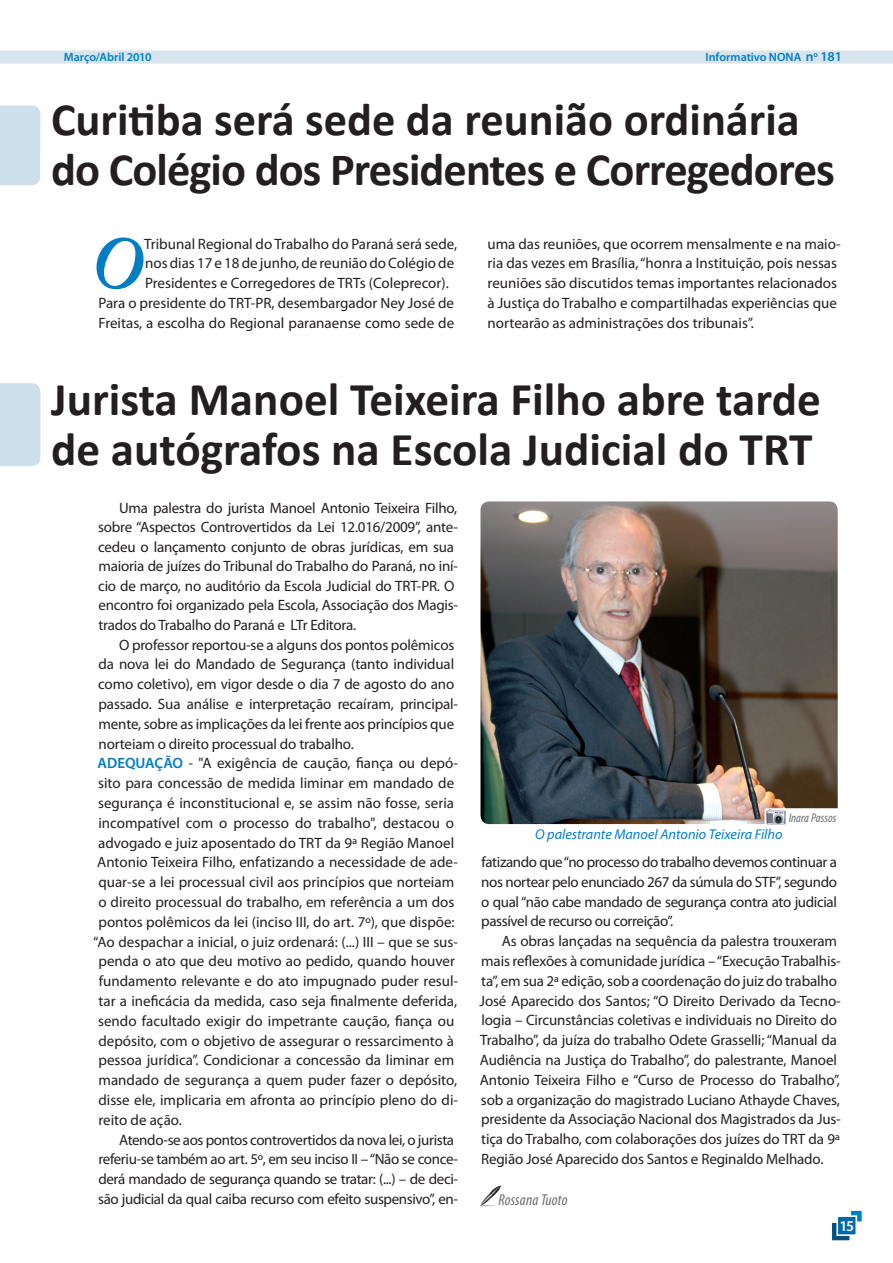
<style>
.page{position:relative;width:893px;height:1263px;background:#fff}
.page>*{position:absolute;margin:0;border:0;box-sizing:border-box;transform-origin:0 0}
.t1{font:italic 600 73.8px "Adobe Caslon Pro";color:#007ec5}
.t2{font:700 47.25px/49.5px "Calibri";color:#231f20}
.t3{font:700 46.5px/49.5px "Calibri";letter-spacing:-.02em;color:#231f20}
.t4{font:italic condensed 15.75px "Myriad Pro";letter-spacing:.01em;color:#6c6d70}
.t5{font:15px/19.8px "Myriad Pro";letter-spacing:-.01em;color:#231f20}
.t6{font:600 15px "Myriad Pro";color:#fff}
.t7{font:italic 14.25px "Myriad Pro";color:#007ec5}
.t8{font:600 13.5px "Myriad Pro";color:#007ec5}
.t9{font:italic condensed 12.75px "Myriad Pro";letter-spacing:.005em;color:#6c6d70}
.t10{font:600 12px "Myriad Pro";color:#007ec5}
.s1{font-size:13.5px}
.s2{font-size:47.25px}
.s3{font-weight:600;color:#007ec5}
</style>
<div class="page">
<svg style="left:0;top:50px;width:893px;height:14px;background:#dae5ed"></svg>
<div style="left:830px;top:1221px;width:21px;height:21px;background:#005285;border:2px solid #fff"></div>
<div style="left:850px;top:1210px;width:13px;height:12px;background:#007ec5;border:1px solid #fff"></div>
<div style="left:836px;top:1215px;width:21px;height:21px;background:#0068a5;border:2px solid #fff"></div>
<div style="left:0;top:383px;width:40px;height:83px;background:#cddfea"></div>
<img style="left:480px;top:1185px;width:22px;height:21px">
<img style="left:480px;top:501px;width:358px;height:323px">
<div style="left:0;top:105px;width:40px;height:80px;background:#cddfea"></div>
<div style="left:765px;top:808px;width:74px;height:18px;background:#fff;border-radius:2px"></div>
<img style="left:766px;top:810px;width:20px;height:14px">
<p class="t10" style="left:64px;top:50px;width:89px">Março/Abril 2010</p>
<p class="t8" style="left:820px;top:48px;width:23px">181</p>
<p class="t10" style="left:706px;top:49px;width:114px">Informativo NONA <span class="s1">n</span><sup>o</sup></p>
<h3 class="t3" style="left:51px;top:93px;width:785px">Curitiba será sede da reunião ordinária do Colégio dos Presidentes e Corregedo<span class="s2">res</span></h3>
<h1 class="t1" style="left:91px;top:219px;width:55px">O</h1>
<p class="t5" style="left:144px;top:233px;width:315px">Tribunal Regional do Trabalho do Paraná será sede,</p>
<p class="t5" style="left:145px;top:253px;width:311px">nos dias 17 e 18 de junho, de reunião do Colégio de</p>
<p class="t5" style="left:145px;top:273px;width:305px">Presidentes e Corregedores de TRTs (Coleprecor).</p>
<p class="t5" style="left:98px;top:293px;width:357px">Para o presidente do TRT-PR, desembargador Ney José de</p>
<p class="t5" style="left:98px;top:313px;width:357px">Freitas, a escolha do Regional paranaense como sede de</p>
<p class="t5" style="left:487px;top:233px;width:355px">uma das reuniões, que ocorrem mensalmente e na maio&shy;ria das vezes em Brasília, “honra a Instituição, pois nessas reuniões são discutidos temas importantes relacionados à Justiça do Trabalho e compartilhadas experiências que nortearão as administrações dos tribunais”.</p>
<h2 class="t2" style="left:51px;top:373px;width:771px">Jurista Manoel Teixeira Filho abre tarde de autógrafos na Escola Judicial do TRT</h2>
<p class="t5" style="left:98px;top:498px;width:362px;text-indent:21px">Uma palestra do jurista Manoel Antonio Teixeira Filho, sobre “Aspectos Controvertidos da Lei 12.016/2009”, ante&shy;cedeu o lançamento conjunto de obras jurídicas, em sua maioria de juízes do Tribunal do Trabalho do Paraná, no iní&shy;cio de março, no auditório da Escola Judicial do TRT-PR. O encontro foi organizado pela Escola, Associação dos Magis&shy;trados do Trabalho do Paraná e LTr Editora.</p>
<p class="t5" style="left:119px;top:634px;width:337px">O professor reportou-se a alguns dos pontos polêmicos</p>
<p class="t5" style="left:98px;top:654px;width:357px">da nova lei do Mandado de Segurança (tanto individual</p>
<p class="t5" style="left:98px;top:674px;width:358px">como coletivo), em vigor desde o dia 7 de agosto do ano</p>
<p class="t5" style="left:99px;top:694px;width:361px">passado. Sua análise e interpretação recaíram, principal-</p>
<p class="t5" style="left:99px;top:713px;width:357px">mente, sobre as implicações da lei frente aos princípios que</p>
<p class="t5" style="left:99px;top:733px;width:257px">norteiam o direito processual do trabalho.</p>
<p class="t5" style="left:98px;top:753px;width:362px"><span class="s3">ADEQUAÇÃO</span> - "A exigência de caução, fiança ou depó-</p>
<p class="t5" style="left:98px;top:773px;width:358px">sito para concessão de medida liminar em mandado de</p>
<p class="t5" style="left:98px;top:793px;width:357px">segurança é inconstitucional e, se assim não fosse, seria</p>
<p class="t5" style="left:98px;top:812px;width:357px">incompatível com o processo do trabalho", destacou o</p>
<p class="t5" style="left:98px;top:832px;width:357px">advogado e juiz aposentado do TRT da 9ª Região Manoel</p>
<p class="t5" style="left:97px;top:852px;width:362px">Antonio Teixeira Filho, enfatizando a necessidade de ade-</p>
<p class="t5" style="left:98px;top:872px;width:357px">quar-se a lei processual civil aos princípios que norteiam</p>
<p class="t5" style="left:98px;top:892px;width:358px">o direito processual do trabalho, em referência a um dos</p>
<p class="t5" style="left:99px;top:911px;width:358px">pontos polêmicos da lei (inciso III, do art. 7º), que dispõe:</p>
<p class="t5" style="left:93px;top:931px;width:366px">“Ao despachar a inicial, o juiz ordenará: (...) III – que se sus-</p>
<p class="t5" style="left:99px;top:951px;width:358px">penda o ato que deu motivo ao pedido, quando houver</p>
<p class="t5" style="left:99px;top:971px;width:361px">fundamento relevante e do ato impugnado puder resul-</p>
<p class="t5" style="left:98px;top:991px;width:360px">tar a ineficácia da medida, caso seja finalmente deferida,</p>
<p class="t5" style="left:98px;top:1010px;width:358px">sendo facultado exigir do impetrante caução, fiança ou</p>
<p class="t5" style="left:98px;top:1030px;width:357px">depósito, com o objetivo de assegurar o ressarcimento à</p>
<p class="t5" style="left:99px;top:1050px;width:357px">pessoa jurídica”. Condicionar a concessão da liminar em</p>
<p class="t5" style="left:99px;top:1070px;width:360px">mandado de segurança a quem puder fazer o depósito,</p>
<p class="t5" style="left:98px;top:1090px;width:361px">disse ele, implicaria em afronta ao princípio pleno do di-</p>
<p class="t5" style="left:99px;top:1109px;width:85px">reito de ação.</p>
<p class="t5" style="left:119px;top:1129px;width:337px">Atendo-se aos pontos controvertidos da nova lei, o jurista</p>
<p class="t5" style="left:99px;top:1149px;width:361px">referiu-se também ao art. 5º, em seu inciso II – “Não se conce-</p>
<p class="t5" style="left:98px;top:1169px;width:361px">derá mandado de segurança quando se tratar: (...) – de deci-</p>
<p class="t5" style="left:98px;top:1189px;width:362px">são judicial da qual caiba recurso com efeito suspensivo”, en-</p>
<p class="t9" style="left:789px;top:810px;width:49px">Inara Passos</p>
<p class="t7" style="left:535px;top:826px;width:249px">O palestrante Manoel Antonio Teixeira Filho</p>
<p class="t5" style="left:481px;top:852px;width:357px;text-align:justify">fatizando que “no processo do trabalho devemos continuar a nos nortear pelo enunciado 267 da súmula do STF”, segundo o qual “não cabe mandado de segurança contra ato judicial passível de recurso ou correição”.</p>
<p class="t5" style="left:480px;top:931px;width:363px;text-indent:22px">As obras lançadas na sequência da palestra trouxeram mais reflexões à comunidade jurídica – “Execução Trabalhis&shy;ta”, em sua 2ª edição, sob a coordenação do juiz do trabalho José Aparecido dos Santos; “O Direito Derivado da Tecno&shy;logia – Circunstâncias coletivas e individuais no Direito do Trabalho”, da juíza do trabalho Odete Grasselli; “Manual da Audiência na Justiça do Trabalho”, do palestrante, Manoel Antonio Teixeira Filho e “Curso de Processo do Trabalho”, sob a organização do magistrado Luciano Athayde Chaves, presidente da Associação Nacional dos Magistrados da Jus&shy;tiça do Trabalho, com colaborações dos juízes do TRT da 9ª Região José Aparecido dos Santos e Reginaldo Melhado.</p>
<p class="t4" style="left:498px;top:1190px;width:71px">Rossana Tuoto</p>
<p class="t6" style="left:840px;top:1216px;width:16px">15</p>
</div>
